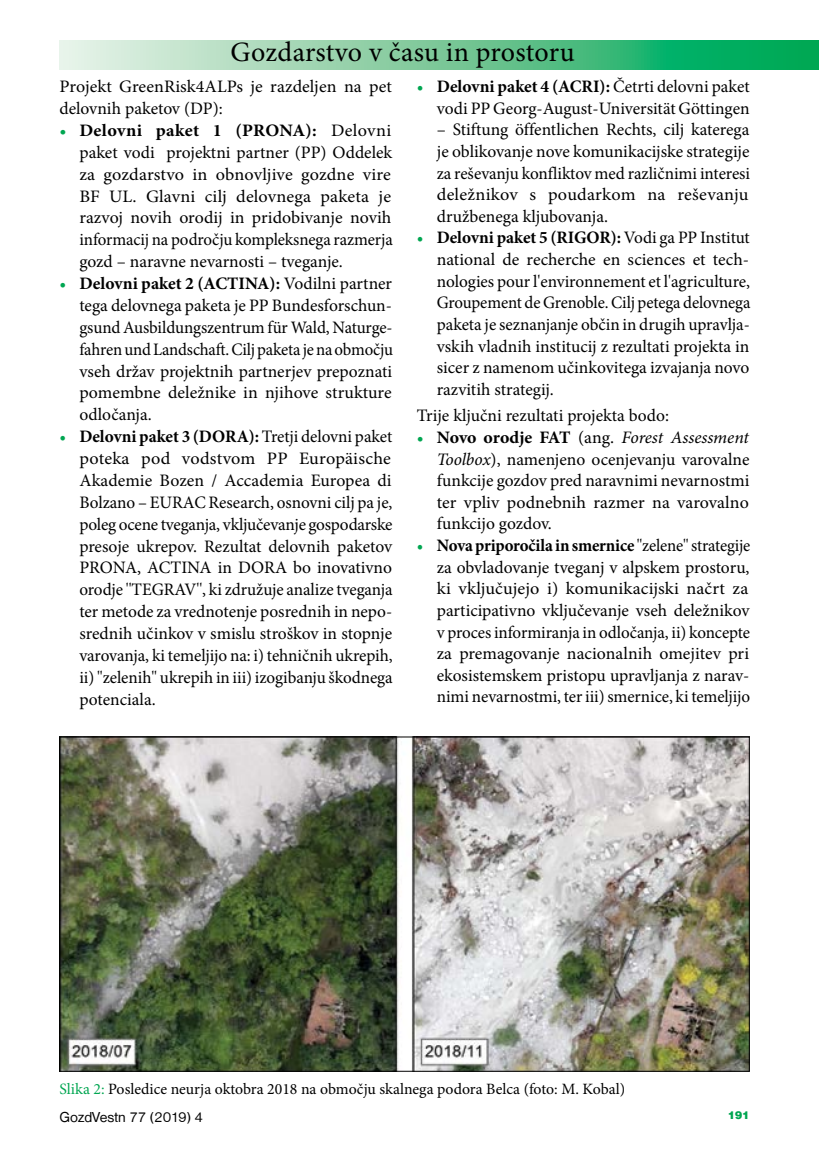
<style>
.page{position:relative;width:819px;height:1166px;background:#fff}
.page>*{position:absolute;margin:0;border:0;box-sizing:border-box;transform-origin:0 0}
.t1{font:28px "Minion Pro";letter-spacing:.005em;color:#000}
.t2{font:17.5px/21.9px "Minion Pro";color:#000;text-align:justify}
.t3{font:17.5px/21.5px "Minion Pro";color:#000;text-align:justify;scale:.96 1}
.t4{font:17.5px/21.9px "Minion Pro";color:#000;text-align:justify;scale:1.04 1}
.t5{font:15.75px "Minion Pro";color:#000}
.t6{font:14.88px "Nimbus San DEE";color:#000}
.t7{font:11.38px "Nimbus San DEE Blac";color:#00a651}
.s1{color:#00a651}
.s2{font-weight:700}
.s3{font-style:italic}
</style>
<div class="page">
<svg style="left:60px;top:40px;width:759px;height:29px;background:#70c999"></svg>
<img style="left:62px;top:739px;width:685px;height:330px">
<h1 class="t1" style="left:230px;top:33px;width:345px">Gozdarstvo v času in prostoru</h1>
<p class="t2" style="left:60px;top:76px;width:334px">Projekt GreenRisk4ALPs je razdeljen na pet delovnih paketov (DP):</p>
<p class="t4" style="left:79px;top:119px;width:303px;text-indent:-20px"><span class="s1">•</span> <span class="s2">Delovni paket 1 (PRONA):</span> Delovni paket vodi projektni partner (PP) Oddelek za gozdarstvo in obnovljive gozdne vire BF UL. Glavni cilj delovnega paketa je razvoj novih orodij in pridobivanje novih informacij na področju kompleksnega razmerja gozd – naravne nevarnosti – tveganje.</p>
<p class="t2" style="left:79px;top:273px;width:315px;text-indent:-20px"><span class="s1">•</span> <span class="s2">Delovni paket 2 (ACTINA):</span> Vodilni partner tega delovnega paketa je PP Bundesforschun&shy;gsund Ausbildungszentrum für Wald, Naturge&shy;fahren und Landschaft. Cilj paketa je na območju vseh držav projektnih partnerjev prepoznati pomembne deležnike in njihove strukture odločanja.</p>
<p class="t2" style="left:79px;top:426px;width:315px;text-indent:-20px"><span class="s1">•</span> <span class="s2">Delovni paket 3 (DORA):</span> Tretji delovni paket poteka pod vodstvom PP Europäische Akademie Bozen / Accademia Europea di Bolzano – EURAC Research, osnovni cilj pa je, poleg ocene tveganja, vključevanje gospodarske presoje ukrepov. Rezultat delovnih paketov PRONA, ACTINA in DORA bo inovativno orodje ''TEGRAV'', ki združuje analize tveganja ter metode za vrednotenje posrednih in nepo&shy;srednih učinkov v smislu stroškov in stopnje varovanja, ki temeljijo na: i) tehničnih ukrepih, ii) ''zelenih'' ukrepih in iii) izogibanju škodnega potenciala.</p>
<p class="t2" style="left:417px;top:76px;width:334px;text-align:right"><span class="s1">•</span> <span class="s2">Delovni paket 4 (ACRI):</span> Četrti delovni paket vodi PP Georg-August-Universität Göttingen</p>
<p class="t2" style="left:437px;top:119px;width:315px">– Stiftung öffentlichen Rechts, cilj katerega je oblikovanje nove komunikacijske strategije za reševanju konfliktov med različnimi interesi deležnikov s poudarkom na reševanju družbenega kljubovanja.</p>
<p class="t2" style="left:437px;top:227px;width:315px;text-indent:-20px"><span class="s1">•</span> <span class="s2">Delovni paket 5 (RIGOR):</span> Vodi ga PP Institut national de recherche en sciences et tech&shy;nologies pour l'environnement et l'agriculture, Groupement de Grenoble. Cilj petega delovnega paketa je seznanjanje občin in drugih upravlja&shy;vskih vladnih institucij z rezultati projekta in sicer z namenom učinkovitega izvajanja novo razvitih strategij.</p>
<p class="t2" style="left:417px;top:405px;width:254px">Trije ključni rezultati projekta bodo:</p>
<p class="t2" style="left:437px;top:427px;width:314px;text-indent:-20px"><span class="s1">•</span> <span class="s2">Novo orodje FAT</span> (ang. <span class="s3">Forest Assessment Toolbox</span>), namenjeno ocenjevanju varovalne funkcije gozdov pred naravnimi nevarnostmi ter vpliv podnebnih razmer na varovalno funkcijo gozdov.</p>
<p class="t3" style="left:437px;top:535px;width:328px;text-indent:-20px"><span class="s1">•</span> <span class="s2">Nova priporočila in smernice</span> ''zelene'' strategije za obvladovanje tveganj v alpskem prostoru, ki vključujejo i) komunikacijski načrt za participativno vključevanje vseh deležnikov v proces informiranja in odločanja, ii) koncepte za premagovanje nacionalnih omejitev pri ekosistemskem pristopu upravljanja z narav&shy;nimi nevarnostmi, ter iii) smernice, ki temeljijo</p>
<p class="t5" style="left:60px;top:1078px;width:567px"><span class="s1">Slika 2:</span> Posledice neurja oktobra 2018 na območju skalnega podora Belca (foto: M. Kobal)</p>
<p class="t6" style="left:60px;top:1109px;width:145px">GozdVestn 77 (2019) 4</p>
<p class="t7" style="left:727px;top:1109px;width:23px">191</p>
</div>
